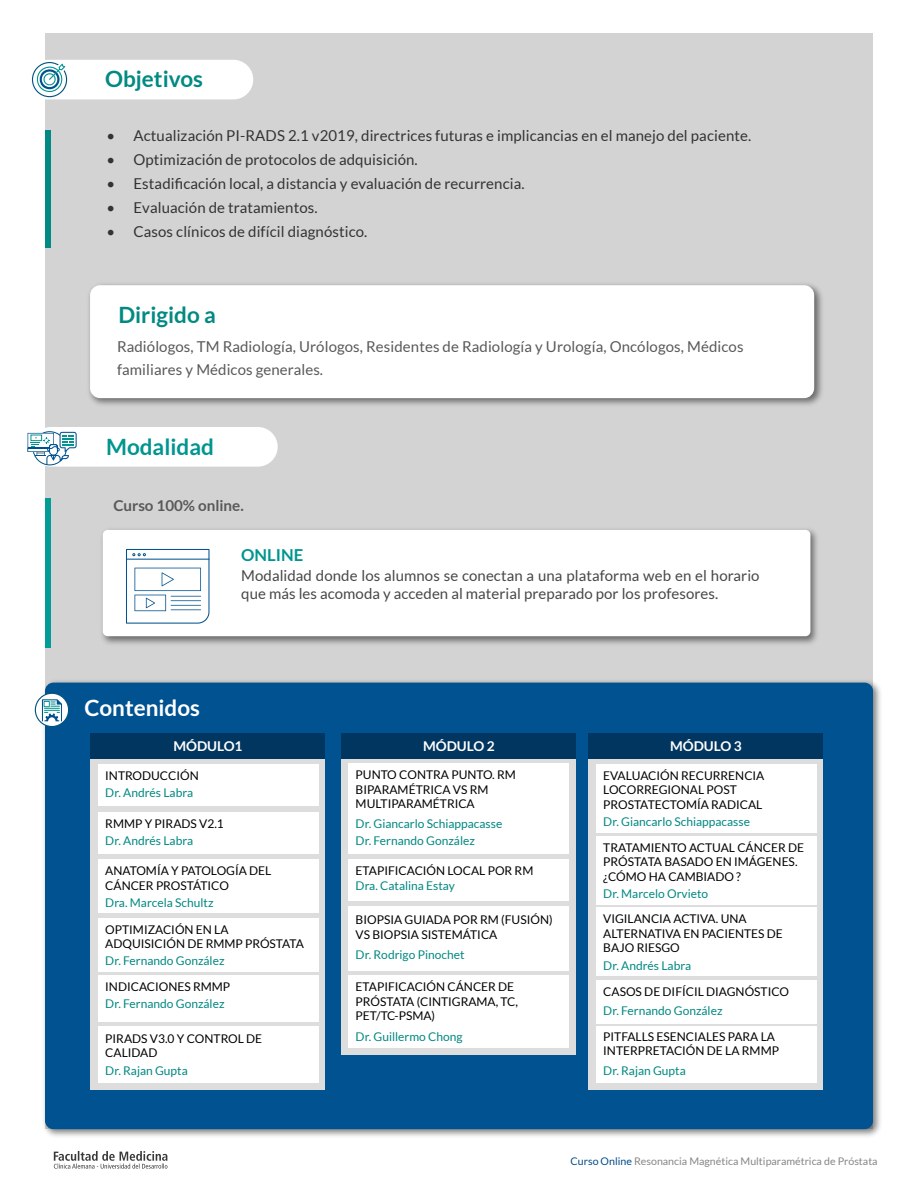
<style>
.page{position:relative;width:918px;height:1188px;background:#fff}
.page>*{position:absolute;margin:0;border:0;box-sizing:border-box;transform-origin:0 0}
.t1{font:700 22.5px "Lato";color:#008a83}
.t2{font:700 22.5px "Lato";color:#fff}
.t3{font:700 22.5px "Lato";color:#009590}
.t4{font:700 16.5px "Lato";color:#009590}
.t5{font:15px "Lato";letter-spacing:.005em;color:#333}
.t6{font:15px/18px "Lato";letter-spacing:.005em;color:#474747}
.t7{font:15px/22.5px "Lato";letter-spacing:.005em;color:#595959}
.t8{font:700 15px "Lato";color:#595959}
.t9{font:700 13.5px "Lato";color:#fff}
.t10{font:12px/14.4px "Lato";color:#000}
.t11{font:12px/17.1px "Lato";color:#008881}
.t12{font:10.5px "Lato";color:#868685}
.s1{color:#004a87}
</style>
<div class="page">
<div style="left:45px;top:33px;width:828px;height:1095px;background:#d3d3d3"></div>
<div style="left:45px;top:130px;width:6px;height:118px;background:#008a83"></div>
<div style="left:28px;top:60px;width:225px;height:39px;background:#fff;border-radius:20px"></div>
<div style="left:32px;top:62px;width:35px;height:35px;border:1px solid #005280;border-radius:50%"></div>
<svg style="left:31px;top:62px;width:37px;height:34px"></svg>
<img style="left:89px;top:284px;width:733px;height:121px">
<div style="left:90px;top:285px;width:724px;height:113px;background:#fff;border-radius:10px"></div>
<svg style="left:54px;top:1151px;width:114px;height:18px"></svg>
<div style="left:31px;top:427px;width:247px;height:40px;background:#fff;border-radius:20px"></div>
<div style="left:45px;top:499px;width:6px;height:149px;background:#009c95"></div>
<div style="left:33px;top:431px;width:34px;height:34px;border:1px solid #005280;border-radius:50%"></div>
<svg style="left:28px;top:432px;width:49px;height:33px"></svg>
<img style="left:102px;top:529px;width:715px;height:115px">
<div style="left:103px;top:530px;width:707px;height:106px;background:#fff;border-radius:5px"></div>
<svg style="left:126px;top:549px;width:83px;height:75px"></svg>
<img style="left:38px;top:681px;width:843px;height:456px">
<div style="left:45px;top:683px;width:828px;height:446px;background:#005291;border-radius:8px"></div>
<svg style="left:35px;top:693px;width:34px;height:34px"></svg>
<div style="left:35px;top:693px;width:34px;height:34px;border:1px solid #005280;border-radius:50%"></div>
<svg style="left:42px;top:699px;width:20px;height:22px"></svg>
<div style="left:91px;top:733px;width:234px;height:357px;background:#ddd"></div>
<div style="left:91px;top:733px;width:234px;height:26px;background:#00365f"></div>
<div style="left:98px;top:764px;width:221px;height:42px;background:#fff"></div>
<div style="left:98px;top:812px;width:221px;height:42px;background:#fff"></div>
<div style="left:98px;top:859px;width:221px;height:53px;background:#fff"></div>
<div style="left:98px;top:918px;width:221px;height:53px;background:#fff"></div>
<div style="left:98px;top:975px;width:221px;height:46px;background:#fff"></div>
<div style="left:98px;top:1027px;width:221px;height:56px;background:#fff"></div>
<div style="left:589px;top:733px;width:234px;height:357px;background:#ddd"></div>
<div style="left:589px;top:733px;width:234px;height:26px;background:#00365f"></div>
<div style="left:596px;top:764px;width:221px;height:68px;background:#fff"></div>
<div style="left:596px;top:836px;width:221px;height:68px;background:#fff"></div>
<div style="left:596px;top:908px;width:221px;height:68px;background:#fff"></div>
<div style="left:596px;top:980px;width:221px;height:43px;background:#fff"></div>
<div style="left:596px;top:1027px;width:221px;height:56px;background:#fff"></div>
<div style="left:342px;top:733px;width:234px;height:322px;background:#ddd"></div>
<div style="left:342px;top:733px;width:234px;height:26px;background:#00365f"></div>
<div style="left:349px;top:859px;width:220px;height:42px;background:#fff"></div>
<div style="left:349px;top:907px;width:220px;height:64px;background:#fff"></div>
<div style="left:349px;top:975px;width:220px;height:73px;background:#fff"></div>
<div style="left:349px;top:764px;width:220px;height:90px;background:#fff"></div>
<h1 class="t1" style="left:105px;top:66px;width:99px">Objetivos</h1>
<p class="t5" style="left:107px;top:128px;width:646px">• Actualización PI-RADS 2.1 v2019, directrices futuras e implicancias en el manejo del paciente.</p>
<p class="t5" style="left:107px;top:152px;width:313px">• Optimización de protocolos de adquisición.</p>
<p class="t5" style="left:107px;top:176px;width:420px">• Estadificación local, a distancia y evaluación de recurrencia.</p>
<p class="t5" style="left:107px;top:200px;width:213px">• Evaluación de tratamientos.</p>
<p class="t5" style="left:107px;top:224px;width:262px">• Casos clínicos de difícil diagnóstico.</p>
<h1 class="t1" style="left:118px;top:302px;width:99px">Dirigido a</h1>
<p class="t7" style="left:117px;top:336px;width:628px">Radiólogos, TM Radiología, Urólogos, Residentes de Radiología y Urología, Oncólogos, Médicos familiares y Médicos generales.</p>
<h1 class="t3" style="left:106px;top:434px;width:109px">Modalidad</h1>
<p class="t8" style="left:113px;top:497px;width:132px">Curso 100% online.</p>
<h2 class="t4" style="left:241px;top:545px;width:64px">ONLINE</h2>
<p class="t6" style="left:241px;top:567px;width:520px">Modalidad donde los alumnos se conectan a una plataforma web en el horario que más les acomoda y acceden al material preparado por los profesores.</p>
<h1 class="t2" style="left:84px;top:695px;width:117px">Contenidos</h1>
<p class="t9" style="left:173px;top:738px;width:71px">MÓDULO1</p>
<p class="t10" style="left:105px;top:768px;width:95px">INTRODUCCIÓN</p>
<p class="t11" style="left:105px;top:784px;width:89px">Dr. Andrés Labra</p>
<p class="t10" style="left:105px;top:816px;width:120px">RMMP Y PIRADS V2.1</p>
<p class="t11" style="left:105px;top:832px;width:89px">Dr. Andrés Labra</p>
<p class="t10" style="left:105px;top:864px;width:168px">ANATOMÍA Y PATOLOGÍA DEL<br>CÁNCER PROSTÁTICO</p>
<p class="t11" style="left:105px;top:894px;width:110px">Dra. Marcela Schultz</p>
<p class="t10" style="left:105px;top:922px;width:200px">OPTIMIZACIÓN EN LA<br>ADQUISICIÓN DE RMMP PRÓSTATA</p>
<p class="t11" style="left:105px;top:952px;width:121px">Dr. Fernando González</p>
<p class="t10" style="left:105px;top:979px;width:126px">INDICACIONES RMMP</p>
<p class="t11" style="left:105px;top:995px;width:121px">Dr. Fernando González</p>
<p class="t10" style="left:105px;top:1031px;width:158px">PIRADS V3.0 Y CONTROL DE<br>CALIDAD</p>
<p class="t11" style="left:105px;top:1062px;width:84px">Dr. Rajan Gupta</p>
<p class="t9" style="left:423px;top:738px;width:73px">MÓDULO 2</p>
<p class="t10" style="left:356px;top:768px;width:162px">PUNTO CONTRA PUNTO. RM<br>BIPARAMÉTRICA VS RM<br>MULTIPARAMÉTRICA</p>
<p class="t11" style="left:356px;top:815px;width:148px">Dr. Giancarlo Schiappacasse<br>Dr. Fernando González</p>
<p class="t10" style="left:356px;top:864px;width:179px">ETAPIFICACIÓN LOCAL POR RM</p>
<p class="t11" style="left:356px;top:877px;width:101px">Dra. Catalina Estay</p>
<p class="t10" style="left:356px;top:913px;width:199px">BIOPSIA GUIADA POR RM (FUSIÓN)<br>VS BIOPSIA SISTEMÁTICA</p>
<p class="t11" style="left:356px;top:946px;width:110px">Dr. Rodrigo Pinochet</p>
<p class="t10" style="left:356px;top:979px;width:164px">ETAPIFICACIÓN CÁNCER DE<br>PRÓSTATA (CINTIGRAMA, TC,<br>PET/TC-PSMA)</p>
<p class="t11" style="left:356px;top:1028px;width:108px">Dr. Guillermo Chong</p>
<p class="t9" style="left:670px;top:738px;width:73px">MÓDULO 3</p>
<p class="t10" style="left:603px;top:768px;width:163px">EVALUACIÓN RECURRENCIA<br>LOCORREGIONAL POST<br>PROSTATECTOMÍA RADICAL</p>
<p class="t11" style="left:603px;top:813px;width:148px">Dr. Giancarlo Schiappacasse</p>
<p class="t10" style="left:603px;top:840px;width:202px">TRATAMIENTO ACTUAL CÁNCER DE<br>PRÓSTATA BASADO EN IMÁGENES. ¿CÓMO HA CAMBIADO ?</p>
<p class="t11" style="left:603px;top:885px;width:106px">Dr. Marcelo Orvieto</p>
<p class="t10" style="left:603px;top:912px;width:181px">VIGILANCIA ACTIVA. UNA<br>ALTERNATIVA EN PACIENTES DE<br>BAJO RIESGO</p>
<p class="t11" style="left:603px;top:957px;width:89px">Dr. Andrés Labra</p>
<p class="t10" style="left:603px;top:984px;width:187px">CASOS DE DIFÍCIL DIAGNÓSTICO</p>
<p class="t11" style="left:603px;top:1002px;width:121px">Dr. Fernando González</p>
<p class="t10" style="left:603px;top:1029px;width:177px">PITFALLS ESENCIALES PARA LA<br>INTERPRETACIÓN DE LA RMMP</p>
<p class="t11" style="left:603px;top:1062px;width:84px">Dr. Rajan Gupta</p>
<p class="t12" style="left:571px;top:1155px;width:309px"><span class="s1">Curso Online</span> Resonancia Magnética Multiparamétrica de Próstata</p>
</div>
